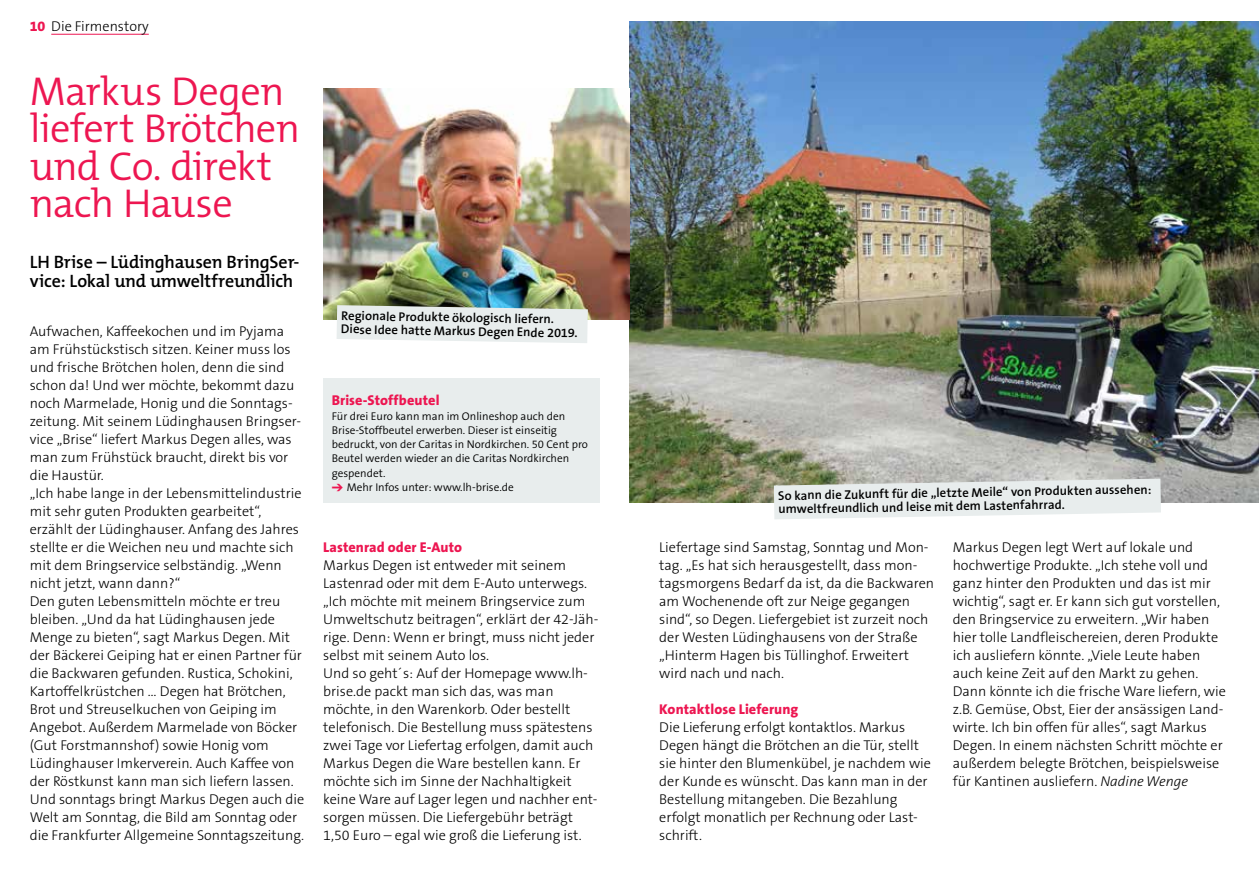
<style>
.page{position:relative;width:1259px;height:893px;background:#fff}
.page>*{position:absolute;margin:0;border:0;box-sizing:border-box;transform-origin:0 0}
.t1{font:300 40.5px/37.5px "The Mix B4";letter-spacing:-.02em;color:#ed1651}
.t2{font:600 18px/19.5px "The Mix B6";letter-spacing:-.01em;color:#000}
.t3{font:300 14.25px/18px "The Sans B3";color:#000}
.t4{font:800 14.25px "The Sans B8";letter-spacing:.005em;color:#ed1651}
.t5{font:600 12.75px/13.5px "The Sans B6";color:#000}
.t6{font:300 11.25px/14.2px "The Sans B4";color:#000}
.s1{font-family:"The Sans B8";font-weight:800;color:#ed1651}
.s2{color:#ed1651}
.s3{font-style:italic}
</style>
<div class="page">
<hr style="left:51px;top:34px;width:98px;height:1px;background:#ed1651">
<div style="left:323px;top:378px;width:277px;height:125px;background:#e8eded"></div>
<img style="left:629px;top:21px;width:630px;height:482px">
<img style="left:323px;top:88px;width:306px;height:232px">
<svg style="left:774px;top:479px;width:387px;height:40px;background:#e4e8e7"></svg>
<svg style="left:336px;top:305px;width:252px;height:38px;background:#e0e7e5"></svg>
<p class="t3" style="left:30px;top:18px;width:120px"><span class="s1">10</span> Die Firmenstory</p>
<h1 class="t1" style="left:30px;top:74px;width:272px">Markus Degen liefert Brötchen und Co. direkt nach Hause</h1>
<p class="t2" style="left:30px;top:252px;width:271px">LH Brise – Lüdinghausen BringSer&shy;vice: Lokal und umweltfreundlich</p>
<p class="t3" style="left:30px;top:323px;width:276px">Aufwachen, Kaffeekochen und im Pyjama am Frühstückstisch sitzen. Keiner muss los und frische Brötchen holen, denn die sind schon da! Und wer möchte, bekommt dazu noch Marmelade, Honig und die Sonntags&shy;zeitung. Mit seinem Lüdinghausen Bringser&shy;vice „Brise“ liefert Markus Degen alles, was man zum Frühstück braucht, direkt bis vor die Haustür.<br>„Ich habe lange in der Lebensmittelindustrie mit sehr guten Produkten gearbeitet“, erzählt der Lüdinghauser. Anfang des Jahres stellte er die Weichen neu und machte sich mit dem Bringservice selbständig. „Wenn nicht jetzt, wann dann?“<br>Den guten Lebensmitteln möchte er treu bleiben. „Und da hat Lüdinghausen jede Menge zu bieten“, sagt Markus Degen. Mit der Bäckerei Geiping hat er einen Partner für die Backwaren gefunden. Rustica, Schokini, Kartoffelkrüstchen … Degen hat Brötchen, Brot und Streuselkuchen von Geiping im Angebot. Außerdem Marmelade von Böcker (Gut Forstmannshof) sowie Honig vom Lüdinghauser Imkerverein. Auch Kaffee von der Röstkunst kann man sich liefern lassen.<br>Und sonntags bringt Markus Degen auch die Welt am Sonntag, die Bild am Sonntag oder die Frankfurter Allgemeine Sonntagszeitung.</p>
<p class="t5" style="left:341px;top:309px;width:238px;rotate:1deg">Regionale Produkte ökologisch liefern.<br>Diese Idee hatte Markus Degen Ende 2019.</p>
<p class="t4" style="left:332px;top:393px;width:109px">Brise-Stoffbeutel</p>
<p class="t6" style="left:332px;top:409px;width:258px">Für drei Euro kann man im Onlineshop auch den Brise-Stoffbeutel erwerben. Dieser ist einseitig bedruckt, von der Caritas in Nordkirchen. 50 Cent pro Beutel werden wieder an die Caritas Nordkirchen gespendet.</p>
<p class="t6" style="left:332px;top:481px;width:184px"><span class="s2">➔</span> Mehr Infos unter: www.lh-brise.de</p>
<p class="t4" style="left:323px;top:540px;width:140px">Lastenrad oder E-Auto</p>
<p class="t3" style="left:323px;top:557px;width:277px">Markus Degen ist entweder mit seinem Lastenrad oder mit dem E-Auto unterwegs. „Ich möchte mit meinem Bringservice zum Umweltschutz beitragen“, erklärt der 42-Jäh&shy;rige. Denn: Wenn er bringt, muss nicht jeder selbst mit seinem Auto los.<br>Und so geht´s: Auf der Homepage www.lh&shy;brise.de packt man sich das, was man möchte, in den Warenkorb. Oder bestellt telefonisch. Die Bestellung muss spätestens zwei Tage vor Liefertag erfolgen, damit auch Markus Degen die Ware bestellen kann. Er möchte sich im Sinne der Nachhaltigkeit keine Ware auf Lager legen und nachher ent&shy;sorgen müssen. Die Liefergebühr beträgt 1,50 Euro – egal wie groß die Lieferung ist.</p>
<p class="t5" style="left:778px;top:490px;width:375px;rotate:-1deg">So kann die Zukunft für die „letzte Meile“ von Produkten aussehen: umweltfreundlich und leise mit dem Lastenfahrrad.</p>
<p class="t3" style="left:659px;top:539px;width:276px">Liefertage sind Samstag, Sonntag und Mon&shy;tag. „Es hat sich herausgestellt, dass mon&shy;tagsmorgens Bedarf da ist, da die Backwaren am Wochenende oft zur Neige gegangen sind“, so Degen. Liefergebiet ist zurzeit noch der Westen Lüdinghausens von der Straße „Hinterm Hagen bis Tüllinghof. Erweitert wird nach und nach.</p>
<p class="t4" style="left:659px;top:702px;width:141px">Kontaktlose Lieferung</p>
<p class="t3" style="left:659px;top:719px;width:273px">Die Lieferung erfolgt kontaktlos. Markus Degen hängt die Brötchen an die Tür, stellt sie hinter den Blumenkübel, je nachdem wie der Kunde es wünscht. Das kann man in der Bestellung mitangeben. Die Bezahlung erfolgt monatlich per Rechnung oder Last&shy;schrift.</p>
<p class="t3" style="left:952px;top:539px;width:275px">Markus Degen legt Wert auf lokale und hochwertige Produkte. „Ich stehe voll und ganz hinter den Produkten und das ist mir wichtig“, sagt er. Er kann sich gut vorstellen, den Bringservice zu erweitern. „Wir haben hier tolle Landfleischereien, deren Produkte ich ausliefern könnte. „Viele Leute haben auch keine Zeit auf den Markt zu gehen.<br>Dann könnte ich die frische Ware liefern, wie z.B. Gemüse, Obst, Eier der ansässigen Land&shy;wirte. Ich bin offen für alles“, sagt Markus Degen. In einem nächsten Schritt möchte er außerdem belegte Brötchen, beispielsweise für Kantinen ausliefern. <span class="s3">Nadine Wenge</span></p>
</div>
